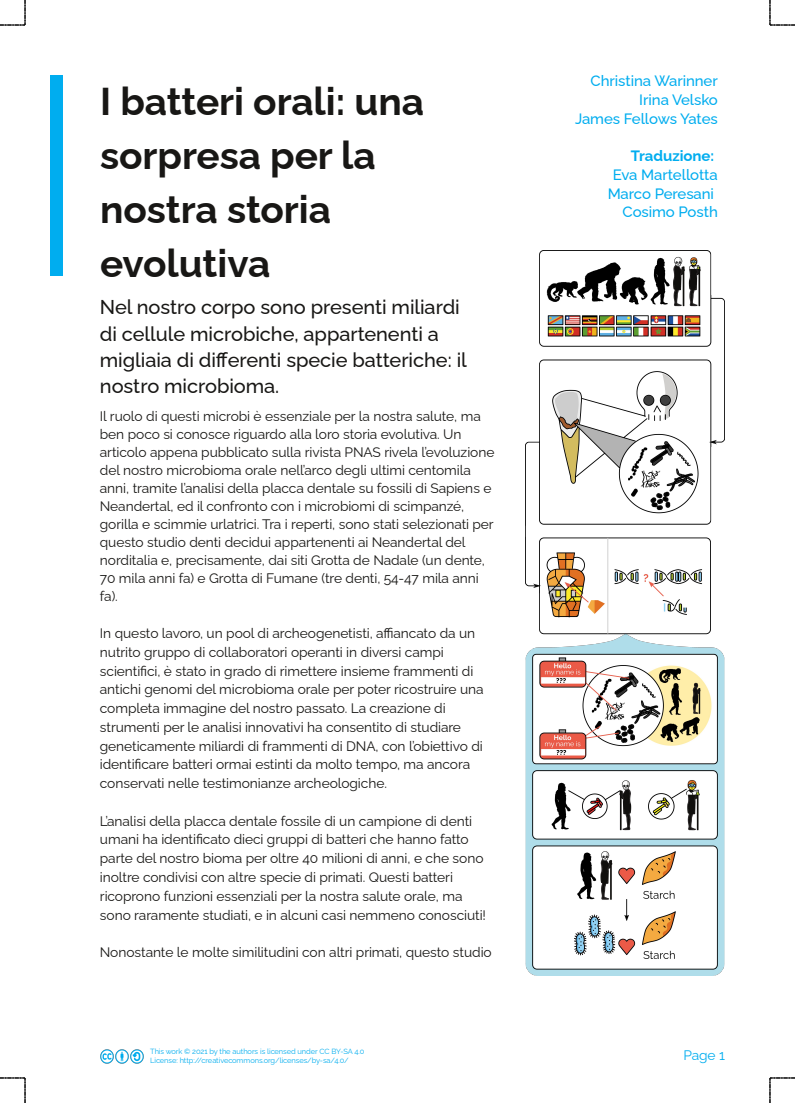
<style>
.page{position:relative;width:795px;height:1103px;background:#fff}
.page>*{position:absolute;margin:0;border:0;box-sizing:border-box;transform-origin:0 0}
.t1{font:700 38.75px/54px "Raleway";letter-spacing:-.005em;color:#181715}
.t2{font:500 20px/26.2px "Raleway";letter-spacing:-.005em;color:#181715}
.t3{font:500 15px/18.8px "Raleway";letter-spacing:-.005em;color:#00adef;text-align:right}
.t4{font:700 15px "Raleway";letter-spacing:-.005em;color:#00adef}
.t5{font:13.75px/18.8px "Raleway";letter-spacing:-.01em;color:#181715}
.t6{font:13.75px "Raleway";color:#00adef}
.t7{font:7.5px/8.8px "Raleway";letter-spacing:-.01em;color:#00adef}
</style>
<div class="page">
<img style="left:525px;top:250px;width:199px;height:725px">
<div style="left:50px;top:75px;width:12px;height:200px;background:#00adef"></div>
<img style="left:100px;top:1049px;width:43px;height:13px">
<svg style="left:0;top:1077px;width:26px;height:25px"></svg>
<svg style="left:0;top:0;width:26px;height:26px"></svg>
<svg style="left:769px;top:1077px;width:25px;height:25px"></svg>
<svg style="left:769px;top:0;width:25px;height:26px"></svg>
<h1 class="t1" style="left:100px;top:74px;width:325px">I batteri orali: una sorpresa per la nostra storia evolutiva</h1>
<h2 class="t2" style="left:100px;top:294px;width:368px">Nel nostro corpo sono presenti miliardi di cellule microbiche, appartenenti a migliaia di differenti specie batteriche: il nostro microbioma.</h2>
<p class="t5" style="left:100px;top:407px;width:396px;line-height:18px">Il ruolo di questi microbi è essenziale per la nostra salute, ma ben poco si conosce riguardo alla loro storia evolutiva. Un articolo appena pubblicato sulla rivista PNAS rivela l’evoluzione del nostro microbioma orale nell’arco degli ultimi centomila anni, tramite l’analisi della placca dentale su fossili di Sapiens e Neandertal, ed il confronto con i microbiomi di scimpanzé, gorilla e scimmie urlatrici. Tra i reperti, sono stati selezionati per questo studio denti decidui appartenenti ai Neandertal del norditalia e, precisamente, dai siti Grotta de Nadale (un dente, 70 mila anni fa) e Grotta di Fumane (tre denti, 54-47 mila anni fa).</p>
<p class="t5" style="left:100px;top:624px;width:385px">In questo lavoro, un pool di archeogenetisti, affiancato da un nutrito gruppo di collaboratori operanti in diversi campi scientifici, è stato in grado di rimettere insieme frammenti di antichi genomi del microbioma orale per poter ricostruire una completa immagine del nostro passato. La creazione di strumenti per le analisi innovativi ha consentito di studiare geneticamente miliardi di frammenti di DNA, con l’obiettivo di identificare batteri ormai estinti da molto tempo, ma ancora conservati nelle testimonianze archeologiche.</p>
<p class="t5" style="left:100px;top:811px;width:387px">L’analisi della placca dentale fossile di un campione di denti umani ha identificato dieci gruppi di batteri che hanno fatto parte del nostro bioma per oltre 40 milioni di anni, e che sono inoltre condivisi con altre specie di primati. Questi batteri ricoprono funzioni essenziali per la nostra salute orale, ma sono raramente studiati, e in alcuni casi nemmeno conosciuti!</p>
<p class="t5" style="left:100px;top:942px;width:393px">Nonostante le molte similitudini con altri primati, questo studio</p>
<p class="t7" style="left:150px;top:1047px;width:216px">This work © 2021 by the authors is licensed under CC BY-SA 4.0<br>License: http://creativecommons.org/licenses/by-sa/4.0/</p>
<p class="t3" style="left:574px;top:71px;width:144px">Christina Warinner<br>Irina Velsko<br>James Fellows Yates</p>
<p class="t4" style="left:630px;top:147px;width:85px">Traduzione:</p>
<p class="t3" style="left:607px;top:165px;width:112px">Eva Martellotta<br>Marco Peresani<br>Cosimo Posth</p>
<p class="t6" style="left:683px;top:1047px;width:43px">Page 1</p>
</div>
